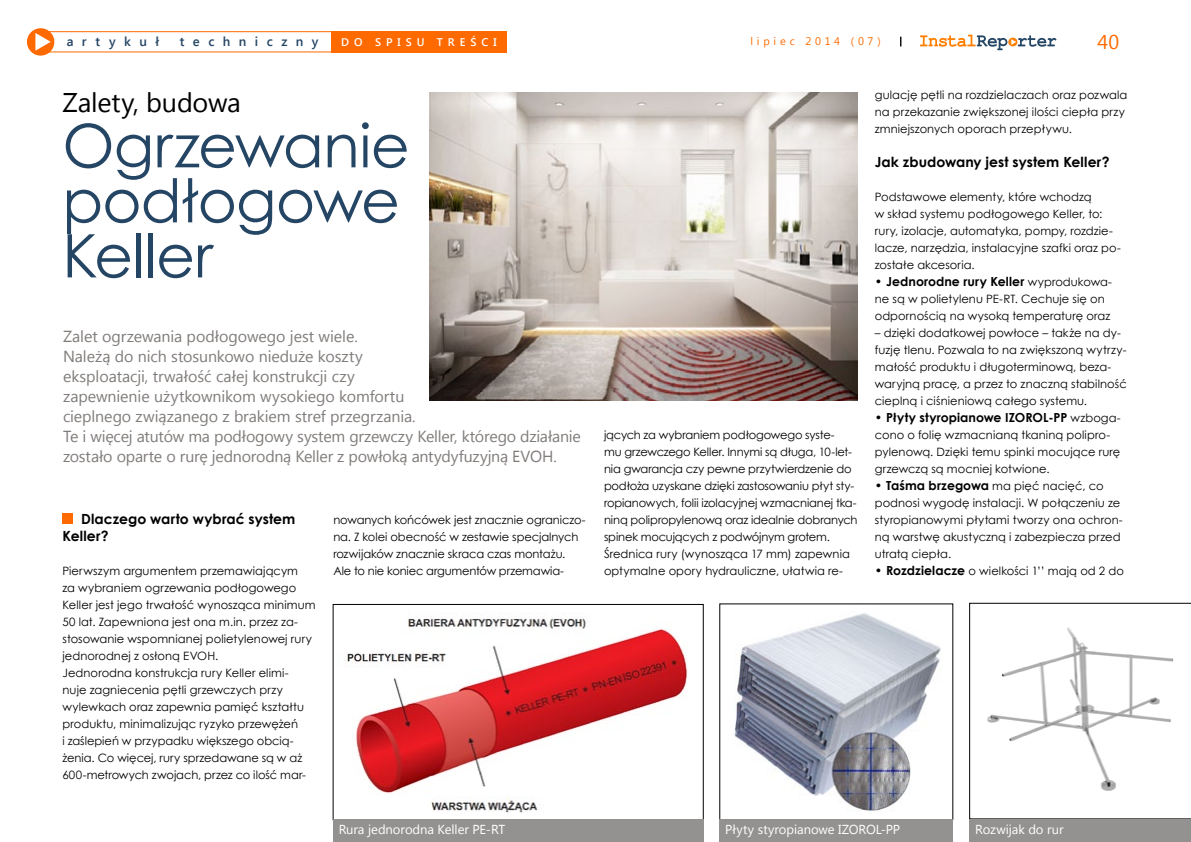
<style>
.page{position:relative;width:1191px;height:842px;background:#fff}
.page>*{position:absolute;margin:0;border:0;box-sizing:border-box;transform-origin:0 0}
.t1{font:60px/55px "Century Gothic";letter-spacing:-.01em;color:#244564}
.t2{font:27px "Segoe UI";letter-spacing:-.01em;color:#000}
.t3{font:20px "Segoe UI";color:#ff6a00}
.t4{font:16px/20px "Segoe UI";letter-spacing:-.01em;color:#807c7a}
.t5{font:700 14px/17px "Century Gothic";color:#000}
.t6{font:13px "Segoe UI";letter-spacing:-.005em;color:#fff}
.t7{font:600 13px "Segoe UI";letter-spacing:.65em;color:#244564}
.t8{font:700 12.5px "Century Gothic";letter-spacing:.005em;color:#000}
.t9{font:11.5px/17px "Century Gothic";color:#000}
.t10{font:600 11.1px "Segoe UI";letter-spacing:.445em;color:#fff}
.t11{font:11px "Segoe UI";letter-spacing:.345em;color:#ff6a00}
.s1{font-weight:400;font-size:11.5px}
.s2{font-weight:700;font-size:12.5px}
</style>
<div class="page">
<div style="left:27px;top:28px;width:27px;height:28px;background:#ff6a00;border-radius:50%"></div>
<svg style="left:35px;top:33px;width:16px;height:17px"></svg>
<svg style="left:920px;top:35px;width:136px;height:15px"></svg>
<div style="left:33px;top:31px;width:310px;height:21px;border:1px solid #ff6a00"></div>
<div style="left:331px;top:31px;width:176px;height:21px;background:#ff6a00"></div>
<div style="left:63px;top:514px;width:10px;height:10px;background:#ff6a00"></div>
<svg style="left:969px;top:603px;width:222px;height:216px"></svg>
<img style="left:345px;top:618px;width:343px;height:195px">
<div style="left:333px;top:604px;width:370px;height:216px;border:1px solid #000"></div>
<img style="left:430px;top:93px;width:427px;height:307px">
<img style="left:734px;top:613px;width:207px;height:199px">
<div style="left:333px;top:819px;width:370px;height:23px;background:#949290"></div>
<div style="left:719px;top:819px;width:234px;height:23px;background:#949290"></div>
<div style="left:969px;top:819px;width:222px;height:23px;background:#949290"></div>
<p class="t7" style="left:67px;top:32px;width:94px">artykuł</p>
<p class="t7" style="left:180px;top:32px;width:140px">techniczny</p>
<p class="t10" style="left:341px;top:34px;width:157px">do spisu treści</p>
<p class="t11" style="left:750px;top:34px;width:132px">lipiec 2014 (07)</p>
<h3 class="t3" style="left:1097px;top:28px;width:23px">40</h3>
<h2 class="t2" style="left:62px;top:84px;width:180px">Zalety, budowa</h2>
<h1 class="t1" style="left:62px;top:117px;width:349px">Ogrzewanie podłogowe<br>Keller</h1>
<p class="t4" style="left:63px;top:326px;width:519px">Zalet ogrzewania podłogowego jest wiele.<br>Należą do nich stosunkowo nieduże koszty<br>eksploatacji, trwałość całej konstrukcji czy<br>zapewnienie użytkownikom wysokiego komfortu<br>cieplnego związanego z brakiem stref przegrzania.<br>Te i więcej atutów ma podłogowy system grzewczy Keller, którego działanie zostało oparte o rurę jednorodną Keller z powłoką antydyfuzyjną EVOH.</p>
<p class="t5" style="left:62px;top:510px;width:234px;text-indent:19px">Dlaczego warto wybrać system<br>Keller?</p>
<p class="t9" style="left:63px;top:562px;width:255px">Pierwszym argumentem przemawiającym<br>za wybraniem ogrzewania podłogowego Keller jest jego trwałość wynosząca minimum 50 lat. Zapewniona jest ona m.in. przez za&shy;stosowanie wspomnianej polietylenowej rury jednorodnej z osłoną EVOH.<br>Jednorodna konstrukcja rury Keller elimi-<br>nuje zagniecenia pętli grzewczych przy wylewkach oraz zapewnia pamięć kształtu produktu, minimalizując ryzyko przewężeń<br>i zaślepień w przypadku większego obcią&shy;żenia. Co więcej, rury sprzedawane są w aż 600-metrowych zwojach, przez co ilość mar-</p>
<p class="t9" style="left:333px;top:511px;width:254px">nowanych końcówek jest znacznie ograniczo&shy;na. Z kolei obecność w zestawie specjalnych rozwijaków znacznie skraca czas montażu.<br>Ale to nie koniec argumentów przemawia-</p>
<p class="t9" style="left:604px;top:426px;width:255px">jących za wybraniem podłogowego syste-<br>mu grzewczego Keller. Innymi są długa, 10-let&shy;nia gwarancja czy pewne przytwierdzenie do podłoża uzyskane dzięki zastosowaniu płyt sty&shy;ropianowych, folii izolacyjnej wzmacnianej tka&shy;niną polipropylenową oraz idealnie dobranych spinek mocujących z podwójnym grotem.<br>Średnica rury (wynosząca 17 mm) zapewnia optymalne opory hydrauliczne, ułatwia re-</p>
<p class="t9" style="left:874px;top:86px;width:254px">gulację pętli na rozdzielaczach oraz pozwala na przekazanie zwiększonej ilości ciepła przy zmniejszonych oporach przepływu.</p>
<p class="t5" style="left:874px;top:153px;width:236px">Jak zbudowany jest system Keller?</p>
<p class="t9" style="left:874px;top:188px;width:248px">Podstawowe elementy, które wchodzą<br>w skład systemu podłogowego Keller, to: rury, izolacje, automatyka, pompy, rozdzie&shy;lacze, narzędzia, instalacyjne szafki oraz po&shy;zostałe akcesoria.</p>
<p class="t8" style="left:874px;top:272px;width:239px">• Jednorodne rury Keller <span class="s1">wyprodukowa-</span></p>
<p class="t9" style="left:874px;top:290px;width:237px">ne są w polietylenu PE-RT. Cechuje się on odpornością na wysoką temperaturę oraz</p>
<p class="t9" style="left:874px;top:324px;width:253px">– dzięki dodatkowej powłoce – także na dy&shy;fuzję tlenu. Pozwala to na zwiększoną wytrzy&shy;małość produktu i długoterminową, beza&shy;waryjną pracę, a przez to znaczną stabilność cieplną i ciśnieniową całego systemu.</p>
<p class="t8" style="left:874px;top:408px;width:247px">• Płyty styropianowe IZOROL-PP <span class="s1">wzboga-</span></p>
<p class="t9" style="left:874px;top:426px;width:247px">cono o folię wzmacnianą tkaniną polipro&shy;pylenową. Dzięki temu spinki mocujące rurę grzewczą są mocniej kotwione.</p>
<p class="t9" style="left:874px;top:477px;width:249px"><span class="s2">• Taśma brzegowa</span> ma pięć nacięć, co podnosi wygodę instalacji. W połączeniu ze styropianowymi płytami tworzy ona ochron&shy;ną warstwę akustyczną i zabezpiecza przed utratą ciepła.</p>
<p class="t9" style="left:874px;top:562px;width:251px"><span class="s2">• Rozdzielacze</span> o wielkości 1’’ mają od 2 do</p>
<p class="t6" style="left:339px;top:820px;width:160px">Rura jednorodna Keller pe-rt</p>
<p class="t6" style="left:725px;top:820px;width:168px">Płyty styropianowe IZOROL-PP</p>
<p class="t6" style="left:975px;top:820px;width:90px">Rozwijak do rur</p>
</div>
